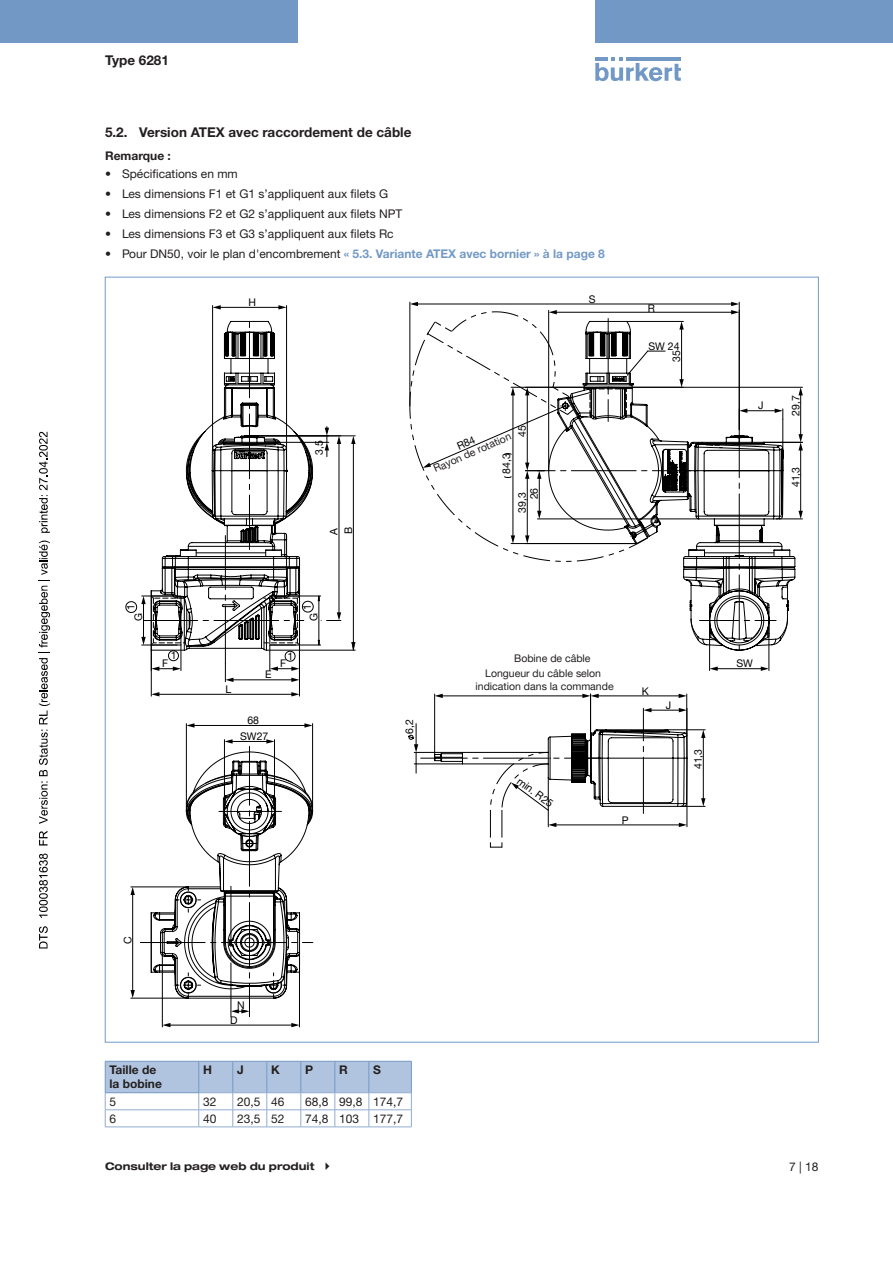
<style>
.page{position:relative;width:893px;height:1263px;background:#fff}
.page>*{position:absolute;margin:0;border:0;box-sizing:border-box;transform-origin:0 0}
.t1{font:700 13.5px "Helvetica Neue LTW1 G";color:#231f20}
.Bodytext___8pt{font:12px "Helvetica Neue LTW1 G";color:#231f20}
.t2{font:700 12px "Helvetica Neue LTW1 G";color:#7299c6}
.Bodytext___8pt___bol{font:700 12px/14.4px "Helvetica Neue LTW1 G";color:#231f20}
.t3{font:10.5px/10.8px "Helvetica Neue LTW1 G";color:#231f20;text-align:center}
.t4{font:10.5px "Helvetica Neue LTW1 G";color:#000}
.t5{font:700 expanded 10.5px "Helvetica Neue LTW1 G";color:#231f20}
.s1{font-weight:400;color:#231f20}
.s2{color:#000}
</style>
<div class="page">
<svg style="left:595px;top:57px;width:86px;height:24px"></svg>
<hr style="left:626px;top:57px;width:55px;height:4px;background:#7299c6">
<div style="left:0;top:0;width:298px;height:42px;background:#7299c6"></div>
<div style="left:595px;top:0;width:298px;height:42px;background:#7299c6"></div>
<hr style="left:193px;top:725px;width:113px;height:1px;background:#000">
<svg style="left:304px;top:723px;width:9px;height:5px"></svg>
<svg style="left:186px;top:723px;width:8px;height:5px"></svg>
<hr style="left:186px;top:724px;width:1px;height:67px;background:#000">
<hr style="left:312px;top:724px;width:1px;height:73px;background:#000">
<hr style="left:169px;top:1025px;width:124px;height:1px;background:#000">
<svg style="left:291px;top:1023px;width:8px;height:4px"></svg>
<svg style="left:163px;top:1023px;width:7px;height:4px"></svg>
<hr style="left:162px;top:953px;width:1px;height:74px;background:#000">
<hr style="left:299px;top:972px;width:1px;height:55px;background:#000">
<hr style="left:219px;top:307px;width:61px;height:1px;background:#000">
<svg style="left:213px;top:305px;width:8px;height:5px"></svg>
<svg style="left:278px;top:305px;width:8px;height:5px"></svg>
<hr style="left:286px;top:305px;width:1px;height:166px;background:#000">
<hr style="left:212px;top:305px;width:1px;height:143px;background:#000">
<hr style="left:158px;top:694px;width:135px;height:1px;background:#000">
<svg style="left:152px;top:692px;width:7px;height:4px"></svg>
<svg style="left:291px;top:692px;width:8px;height:4px"></svg>
<hr style="left:299px;top:650px;width:1px;height:46px;background:#000">
<hr style="left:151px;top:650px;width:1px;height:46px;background:#000">
<hr style="left:353px;top:442px;width:1px;height:201px;background:#000">
<svg style="left:351px;top:436px;width:5px;height:8px"></svg>
<hr style="left:254px;top:435px;width:101px;height:1px;background:#000">
<hr style="left:299px;top:650px;width:56px;height:1px;background:#000">
<svg style="left:351px;top:642px;width:5px;height:9px"></svg>
<svg style="left:125px;top:318px;width:216px;height:364px"></svg>
<svg style="left:130px;top:739px;width:183px;height:278px"></svg>
<svg style="left:408px;top:302px;width:395px;height:546px"></svg>
<svg style="left:105px;top:1062px;width:307px;height:65px"></svg>
<hr style="left:369px;top:1126px;width:43px;height:1px;background:#91acd2">
<hr style="left:105px;top:1061px;width:94px;height:1px;background:#7299c6">
<hr style="left:105px;top:1061px;width:1px;height:31px;background:#7299c6">
<hr style="left:199px;top:1061px;width:34px;height:1px;background:#7299c6">
<hr style="left:233px;top:1061px;width:34px;height:1px;background:#7299c6">
<hr style="left:267px;top:1061px;width:34px;height:1px;background:#7299c6">
<hr style="left:301px;top:1061px;width:34px;height:1px;background:#7299c6">
<hr style="left:335px;top:1061px;width:34px;height:1px;background:#7299c6">
<hr style="left:369px;top:1061px;width:43px;height:1px;background:#7299c6">
<hr style="left:411px;top:1061px;width:1px;height:31px;background:#7299c6">
<hr style="left:105px;top:1092px;width:94px;height:1px;background:#7299c6">
<svg style="left:39px;top:926px;width:9px;height:22px"></svg>
<svg style="left:39px;top:854px;width:9px;height:64px"></svg>
<svg style="left:39px;top:831px;width:9px;height:14px"></svg>
<svg style="left:39px;top:540px;width:11px;height:284px"></svg>
<svg style="left:39px;top:432px;width:11px;height:101px"></svg>
<p class="t1" style="left:105px;top:52px;width:65px">Type 6281</p>
<p class="t1" style="left:105px;top:124px;width:308px">5.2. Version ATEX avec raccordement de câble</p>
<p class="Bodytext___8pt___bol" style="left:105px;top:149px;width:67px">Remarque :</p>
<p class="Bodytext___8pt" style="left:105px;top:166px;width:134px">• Spécifications en mm</p>
<p class="Bodytext___8pt" style="left:105px;top:186px;width:285px">• Les dimensions F1 et G1 s’appliquent aux filets G</p>
<p class="Bodytext___8pt" style="left:105px;top:206px;width:299px">• Les dimensions F2 et G2 s’appliquent aux filets NPT</p>
<p class="Bodytext___8pt" style="left:105px;top:226px;width:290px">• Les dimensions F3 et G3 s’appliquent aux filets Rc</p>
<p class="t2" style="left:105px;top:246px;width:501px"><span class="s1">• Pour DN50, voir le plan d'encombrement</span> « 5.3. Variante ATEX avec bornier » à la page 8</p>
<p class="t4" style="left:248px;top:296px;width:9px">H</p>
<p class="t4" style="left:313px;top:455px;width:16px;rotate:-90deg">3,5</p>
<p class="t4" style="left:342px;top:534px;width:9px;rotate:-90deg">B</p>
<p class="t4" style="left:327px;top:535px;width:8px;rotate:-90deg">A</p>
<p class="t4" style="left:516px;top:437px;width:13px;rotate:-90deg">45</p>
<p class="t3" style="left:427px;top:454px;width:85px;rotate:-23deg"><span class="s2">R84<br></span>Rayon de rotation</p>
<p class="t4" style="left:500px;top:474px;width:22px;rotate:-90deg">84,3</p>
<p class="t4" style="left:528px;top:499px;width:13px;rotate:-90deg">26</p>
<p class="t4" style="left:516px;top:513px;width:22px;rotate:-90deg">39,3</p>
<p class="t4" style="left:589px;top:292px;width:8px">S</p>
<p class="t4" style="left:648px;top:301px;width:9px">R</p>
<p class="t4" style="left:648px;top:339px;width:33px">SW 24</p>
<p class="t4" style="left:670px;top:362px;width:13px;rotate:-90deg">35</p>
<p class="t4" style="left:124px;top:610px;width:7px;rotate:-90deg">1</p>
<p class="t4" style="left:301px;top:610px;width:7px;rotate:-90deg">1</p>
<p class="t4" style="left:132px;top:621px;width:9px;rotate:-90deg">G</p>
<p class="t4" style="left:171px;top:648px;width:7px">1</p>
<p class="t4" style="left:288px;top:649px;width:7px">1</p>
<p class="t4" style="left:162px;top:657px;width:8px">F</p>
<p class="t4" style="left:280px;top:657px;width:8px">F</p>
<p class="t4" style="left:226px;top:683px;width:7px">L</p>
<p class="t4" style="left:265px;top:668px;width:8px">E</p>
<p class="t4" style="left:247px;top:714px;width:13px">68</p>
<p class="t4" style="left:240px;top:730px;width:30px">SW27</p>
<p class="t4" style="left:307px;top:621px;width:9px;rotate:-90deg">G</p>
<p class="t4" style="left:403px;top:734px;width:16px;rotate:-90deg">6,2</p>
<p class="t3" style="left:514px;top:653px;width:78px">Bobine de câble</p>
<p class="t3" style="left:475px;top:667px;width:140px;line-height:12.6px">Longueur du câble selon indication dans la commande</p>
<p class="t4" style="left:642px;top:684px;width:9px">K</p>
<p class="t4" style="left:666px;top:699px;width:7px">J</p>
<p class="t4" style="left:522px;top:774px;width:43px;rotate:37deg">min. R25</p>
<p class="t4" style="left:622px;top:813px;width:8px">P</p>
<p class="t4" style="left:692px;top:769px;width:22px;rotate:-90deg">41,3</p>
<p class="t4" style="left:758px;top:399px;width:7px">J</p>
<p class="t4" style="left:789px;top:415px;width:22px;rotate:-90deg">29,7</p>
<p class="t4" style="left:789px;top:487px;width:22px;rotate:-90deg">41,3</p>
<p class="t4" style="left:736px;top:657px;width:18px">SW</p>
<p class="t4" style="left:121px;top:944px;width:9px;rotate:-90deg">C</p>
<p class="t4" style="left:237px;top:998px;width:9px">N</p>
<p class="t4" style="left:230px;top:1013px;width:9px">D</p>
<p class="Bodytext___8pt___bol" style="left:109px;top:1062px;width:54px">Taille de la bobine</p>
<p class="Bodytext___8pt___bol" style="left:203px;top:1062px;width:10px">H</p>
<p class="Bodytext___8pt___bol" style="left:237px;top:1062px;width:8px">J</p>
<p class="Bodytext___8pt___bol" style="left:271px;top:1062px;width:10px">K</p>
<p class="Bodytext___8pt___bol" style="left:305px;top:1062px;width:10px">P</p>
<p class="Bodytext___8pt___bol" style="left:339px;top:1062px;width:10px">R</p>
<p class="Bodytext___8pt___bol" style="left:373px;top:1062px;width:9px">S</p>
<p class="Bodytext___8pt" style="left:109px;top:1094px;width:8px">5</p>
<p class="Bodytext___8pt" style="left:203px;top:1094px;width:15px">32</p>
<p class="Bodytext___8pt" style="left:237px;top:1094px;width:25px">20,5</p>
<p class="Bodytext___8pt" style="left:271px;top:1094px;width:15px">46</p>
<p class="Bodytext___8pt" style="left:305px;top:1094px;width:25px">68,8</p>
<p class="Bodytext___8pt" style="left:339px;top:1094px;width:25px">99,8</p>
<p class="Bodytext___8pt" style="left:373px;top:1094px;width:32px">174,7</p>
<p class="Bodytext___8pt" style="left:109px;top:1111px;width:8px">6</p>
<p class="Bodytext___8pt" style="left:203px;top:1111px;width:15px">40</p>
<p class="Bodytext___8pt" style="left:237px;top:1111px;width:25px">23,5</p>
<p class="Bodytext___8pt" style="left:271px;top:1111px;width:15px">52</p>
<p class="Bodytext___8pt" style="left:305px;top:1111px;width:25px">74,8</p>
<p class="Bodytext___8pt" style="left:339px;top:1111px;width:22px">103</p>
<p class="Bodytext___8pt" style="left:373px;top:1111px;width:32px">177,7</p>
<p class="t5" style="left:105px;top:1160px;width:211px">Consulter la page web du produit</p>
<p class="Bodytext___8pt" style="left:789px;top:1159px;width:31px">7 | 18</p>
</div>
